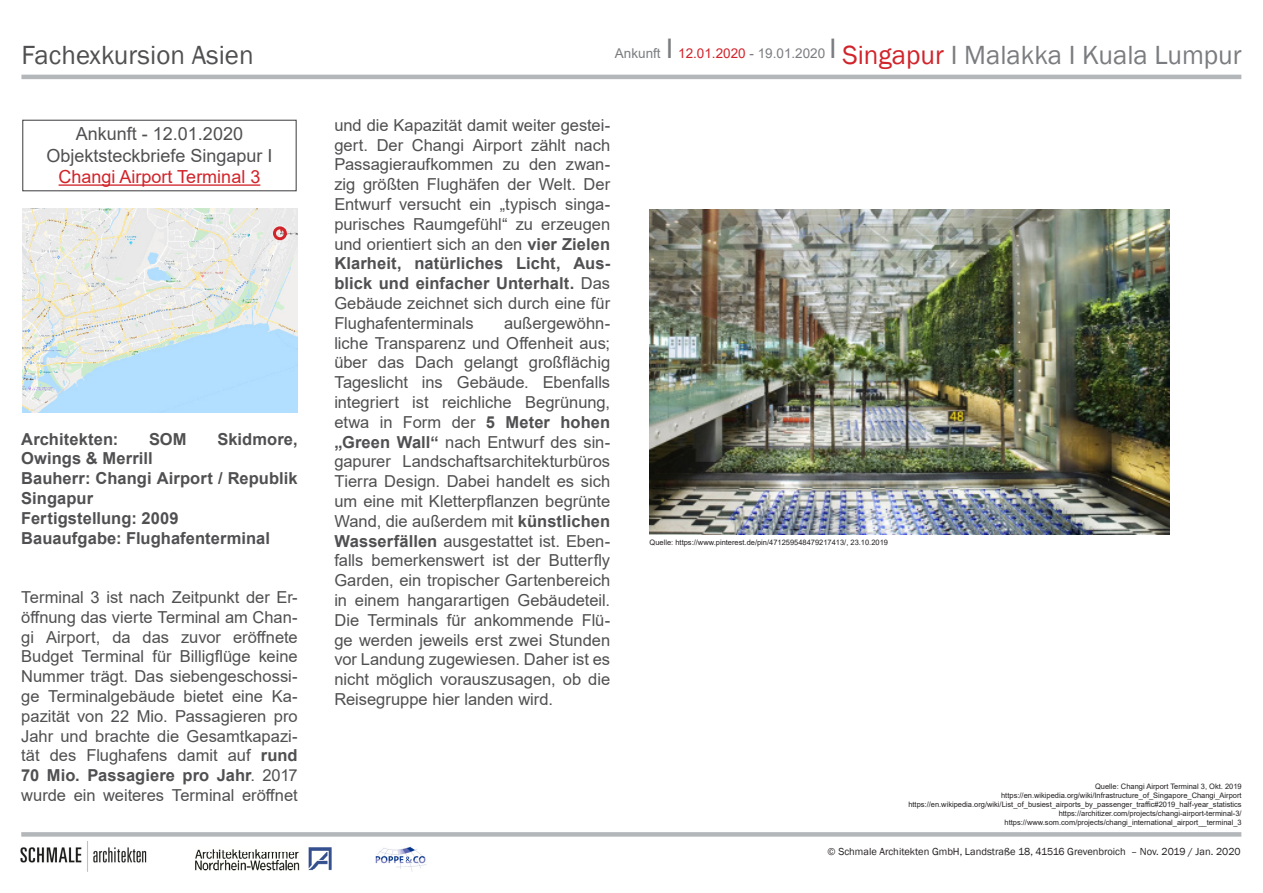
<style>
.page{position:relative;width:1263px;height:893px;background:#fff}
.page>*{position:absolute;margin:0;border:0;box-sizing:border-box;transform-origin:0 0}
.t1{font:27px "Franklin Gothic";color:#7a7c7f}
.t2{font:27px "Franklin Gothic";color:#505052}
.Objektsteckbrief{font:18px "Arial";color:#505052}
.Objektsteckbrief-2{font:18px "Arial";color:#d1232a}
.Absatzformat_1{font:16.5px/19.8px "Arial";color:#505052;text-align:justify}
.Absatzformat_1-2{font:700 16.5px/19.8px "Arial";letter-spacing:.005em;color:#505052}
.Objektsteckbrief-3{font:13.5px "Arial";color:#7a7c7f}
.t3{font:10.5px "Franklin Gothic";color:#231f20}
.Quellen{font:7.5px "Arial";color:#231f20}
.s1{font-size:27px}
.s2{color:#d1232a}
.s3{font-weight:700}
</style>
<div class="page">
<hr style="left:21px;top:75px;width:1220px;height:4px;background:#b4b7ba">
<div style="left:21px;top:832px;width:1220px;height:5px;background:#b4b7ba"></div>
<img style="left:20px;top:842px;width:127px;height:30px">
<img style="left:195px;top:847px;width:136px;height:24px">
<img style="left:376px;top:846px;width:50px;height:26px">
<hr style="left:59px;top:184px;width:201px;height:2px;background:#d1232a">
<div style="left:22px;top:120px;width:275px;height:71px;border:1px solid #505052"></div>
<img style="left:22px;top:208px;width:276px;height:205px">
<div style="left:273px;top:226px;width:14px;height:14px;border:3px solid #d1232a;border-radius:50%"></div>
<img style="left:649px;top:209px;width:521px;height:326px">
<p class="Objektsteckbrief-3" style="left:615px;top:44px;width:223px">Ankunft <span class="s1">I</span> <span class="s2">12.01.2020</span> - 19.01.2020 <span class="s1">I</span></p>
<h1 class="t2" style="left:21px;top:38px;width:234px">Fachexkursion Asien</h1>
<h1 class="t1" style="left:842px;top:38px;width:401px"><span class="s2">Singapur</span> I Malakka I Kuala Lumpur</h1>
<p class="Objektsteckbrief" style="left:76px;top:121px;width:169px">Ankunft - 12.01.2020</p>
<p class="Objektsteckbrief" style="left:46px;top:143px;width:228px">Objektsteckbriefe Singapur I</p>
<p class="Objektsteckbrief-2" style="left:59px;top:164px;width:203px">Changi Airport Terminal 3</p>
<p class="Absatzformat_1-2" style="left:21px;top:429px;width:99px">Architekten:</p>
<p class="Absatzformat_1-2" style="left:149px;top:429px;width:39px">SOM</p>
<p class="Absatzformat_1-2" style="left:217px;top:429px;width:82px">Skidmore,</p>
<p class="Absatzformat_1-2" style="left:21px;top:449px;width:133px">Owings &amp; Merrill</p>
<p class="Absatzformat_1-2" style="left:21px;top:469px;width:278px">Bauherr: Changi Airport / Republik<br>Singapur</p>
<p class="Absatzformat_1-2" style="left:21px;top:508px;width:159px">Fertigstellung: 2009</p>
<p class="Absatzformat_1-2" style="left:21px;top:528px;width:250px">Bauaufgabe: Flughafenterminal</p>
<p class="Absatzformat_1" style="left:21px;top:587px;width:278px">Terminal 3 ist nach Zeitpunkt der Er&shy;öffnung das vierte Terminal am Chan&shy;gi Airport, da das zuvor eröffnete Budget Terminal für Billigflüge keine Nummer trägt. Das siebengeschossi&shy;ge Terminalgebäude bietet eine Ka&shy;pazität von 22 Mio. Passagieren pro Jahr und brachte die Gesamtkapazi&shy;tät des Flughafens damit auf <span class="s3">rund 70 Mio. Passagiere pro Jahr</span>. 2017 wurde ein weiteres Terminal eröffnet</p>
<p class="Absatzformat_1" style="left:334px;top:115px;width:277px">und die Kapazität damit weiter gestei&shy;gert. Der Changi Airport zählt nach Passagieraufkommen zu den zwan&shy;zig größten Flughäfen der Welt. Der Entwurf versucht ein „typisch singa&shy;purisches Raumgefühl“ zu erzeugen und orientiert sich an den <span class="s3">vier Zielen Klarheit, natürliches Licht, Aus&shy;blick und einfacher Unterhalt.</span> Das Gebäude zeichnet sich durch eine für Flughafenterminals</p>
<p class="Absatzformat_1" style="left:334px;top:313px;width:277px;text-indent:170px">außergewöhn&shy;liche Transparenz und Offenheit aus; über das Dach gelangt großflächig Tageslicht ins Gebäude. Ebenfalls integriert ist reichliche Begrünung, etwa in Form der <span class="s3">5 Meter hohen „Green Wall“</span> nach Entwurf des sin&shy;gapurer Landschaftsarchitekturbüros Tierra Design. Dabei handelt es sich um eine mit Kletterpflanzen begrünte Wand, die außerdem mit <span class="s3">künstlichen Wasserfällen</span> ausgestattet ist. Eben&shy;falls bemerkenswert ist der Butterfly Garden, ein tropischer Gartenbereich in einem hangarartigen Gebäudeteil.<br>Die Terminals für ankommende Flü&shy;ge werden jeweils erst zwei Stunden vor Landung zugewiesen. Daher ist es nicht möglich vorauszusagen, ob die Reisegruppe hier landen wird.</p>
<p class="Quellen" style="left:649px;top:537px;width:240px">Quelle: https://www.pinterest.de/pin/471259548479217413/, 23.10.2019</p>
<p class="Quellen" style="left:1095px;top:782px;width:148px">Quelle: Changi Airport Terminal 3, Okt. 2019</p>
<p class="Quellen" style="left:1001px;top:791px;width:242px">https://en.wikipedia.org/wiki/Infrastructure_of_Singapore_Changi_Airport</p>
<p class="Quellen" style="left:908px;top:800px;width:335px">https://en.wikipedia.org/wiki/List_of_busiest_airports_by_passenger_traffic#2019_half-year_statistics</p>
<p class="Quellen" style="left:1059px;top:809px;width:184px">https://architizer.com/projects/changi-airport-terminal-3/</p>
<p class="Quellen" style="left:1004px;top:818px;width:239px">https://www.som.com/projects/changi_international_airport__terminal_3</p>
<p class="t3" style="left:828px;top:845px;width:414px">© Schmale Architekten GmbH, Landstraße 18, 41516 Grevenbroich – Nov. 2019 / Jan. 2020</p>
</div>
